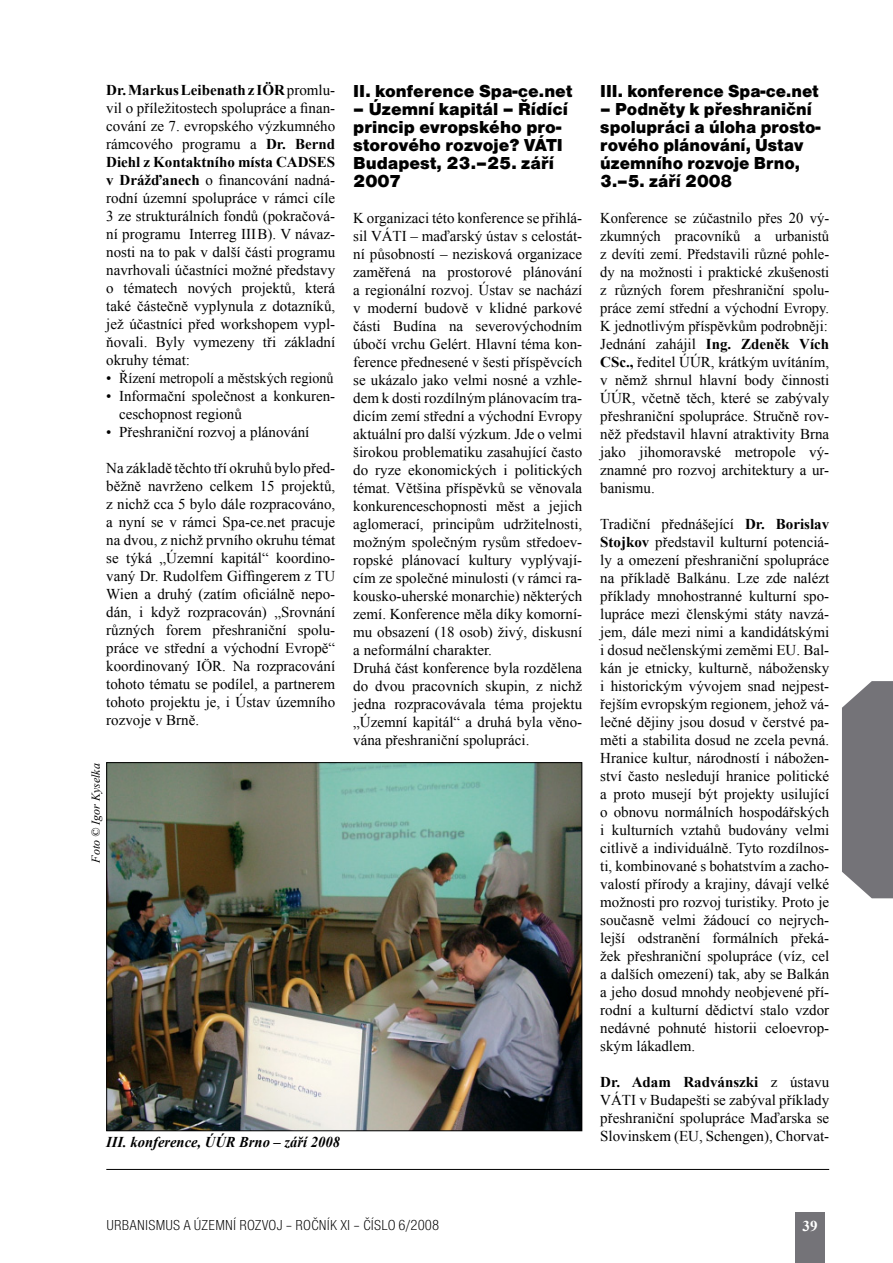
<style>
.page{position:relative;width:893px;height:1263px;background:#fff}
.page>*{position:absolute;margin:0;border:0;box-sizing:border-box;transform-origin:0 0}
.t1{font:18px/18px "Nimbus Sans DOT Blac";color:#000}
.t2{font:15px/18px "Times New Roman";color:#000;text-align:justify}
.t3{font:15px "Nimbus Sans DOT Ligh Cond";letter-spacing:.015em;color:#000}
.t4{font:italic 700 15px "Times New Roman";color:#000}
.t5{font:700 15px "Times New Roman";color:#fff}
.t6{font:italic 12px "Times New Roman";color:#000}
.s1{font-weight:700}
</style>
<div class="page">
<div style="left:795px;top:1212px;width:30px;height:51px;background:#747378"></div>
<hr style="left:106px;top:1169px;width:723px;height:1px;background:#000">
<svg style="left:842px;top:681px;width:51px;height:217px;background:#7d7c81"></svg>
<img style="left:108px;top:764px;width:472px;height:365px">
<p class="t2" style="left:106px;top:81px;width:230px"><span class="s1">Dr. Markus Leibenath z IÖR</span> promlu&shy;vil o příležitostech spolupráce a finan&shy;cování ze 7. evropského výzkumného rámcového programu a <span class="s1">Dr. Bernd Diehl z Kontaktního místa CADSES v Drážďanech</span> o financování nadná&shy;rodní územní spolupráce v rámci cíle 3 ze strukturálních fondů (pokračová&shy;ní programu Interreg IIIB). V návaz&shy;nosti na to pak v další části programu navrhovali účastníci možné představy o tématech nových projektů, která také částečně vyplynula z dotazníků, jež účastníci před workshopem vypl&shy;ňovali. Byly vymezeny tři základní okruhy témat:</p>
<p class="t2" style="left:106px;top:369px;width:229px">• Řízení metropolí a městských regionů</p>
<p class="t2" style="left:119px;top:387px;width:218px;text-indent:-13px">• Informační společnost a konkuren&shy;ceschopnost regionů</p>
<p class="t2" style="left:106px;top:423px;width:205px">• Přeshraniční rozvoj a plánování</p>
<p class="t2" style="left:106px;top:459px;width:230px">Na základě těchto tří okruhů bylo před&shy;běžně navrženo celkem 15 projektů, z nichž cca 5 bylo dále rozpracováno, a nyní se v rámci Spa-ce.net pracuje na dvou, z nichž prvního okruhu témat se týká „Územní kapitál“ koordino&shy;vaný Dr. Rudolfem Giffingerem z TU Wien a druhý (zatím oficiálně nepo&shy;dán, i když rozpracován) „Srovnání různých forem přeshraniční spolu&shy;práce ve střední a východní Evropě“ koordinovaný IÖR. Na rozpracování tohoto tématu se podílel, a partnerem tohoto projektu je, i Ústav územního rozvoje v Brně.</p>
<p class="t6" style="left:89px;top:863px;width:101px;rotate:-90deg">Foto © Igor Kyselka</p>
<p class="t1" style="left:353px;top:83px;width:221px">II. konference Spa-ce.net</p>
<p class="t1" style="left:353px;top:101px;width:216px">– Územní kapitál – Řídící princip evropského pro&shy;storového rozvoje? VÁTI<br>Budapest, 23.–25. září<br>2007</p>
<p class="t2" style="left:353px;top:209px;width:230px;text-align:left">K organizaci této konference se přihlá&shy;sil VÁTI – maďarský ústav s celostát&shy;ní působností – nezisková organizace zaměřená na prostorové plánování a regionální rozvoj. Ústav se nachází v moderní budově v klidné parkové části Budína na severovýchodním úbočí vrchu Gelért. Hlavní téma kon&shy;ference přednesené v šesti příspěvcích se ukázalo jako velmi nosné a vzhle&shy;dem k dosti rozdílným plánovacím tra&shy;dicím zemí střední a východní Evropy aktuální pro další výzkum. Jde o velmi širokou problematiku zasahující často do ryze ekonomických i politických témat. Většina příspěvků se věnovala konkurenceschopnosti měst a jejich aglomerací, principům udržitelnosti, možným společným rysům středoev&shy;ropské plánovací kultury vyplývají&shy;cím ze společné minulosti (v rámci ra&shy;kousko-uherské monarchie) některých zemí. Konference měla díky komorní&shy;mu obsazení (18 osob) živý, diskusní a neformální charakter.<br>Druhá část konference byla rozdělena do dvou pracovních skupin, z nichž jedna rozpracovávala téma projektu „Územní kapitál“ a druhá byla věno&shy;vána přeshraniční spolupráci.</p>
<p class="t4" style="left:106px;top:1133px;width:235px">III. konference, ÚÚR Brno – září 2008</p>
<p class="t1" style="left:600px;top:83px;width:220px">III. konference Spa-ce.net</p>
<p class="t1" style="left:600px;top:101px;width:221px">– Podněty k přeshraniční spolupráci a úloha prosto&shy;rového plánování, Ústav územního rozvoje Brno,<br>3.–5. září 2008</p>
<p class="t2" style="left:600px;top:209px;width:230px">Konference se zúčastnilo přes 20 vý&shy;zkumných pracovníků a urbanistů z devíti zemí. Představili různé pohle&shy;dy na možnosti i praktické zkušenosti z různých forem přeshraniční spolu&shy;práce zemí střední a východní Evropy.<br>K jednotlivým příspěvkům podrobněji:<br>Jednání zahájil <span class="s1">Ing. Zdeněk Vích CSc.,</span> ředitel ÚÚR, krátkým uvítáním, v němž shrnul hlavní body činnosti ÚÚR, včetně těch, které se zabývaly přeshraniční spolupráce. Stručně rov&shy;něž představil hlavní atraktivity Brna jako jihomoravské metropole vý&shy;znamné pro rozvoj architektury a ur&shy;banismu.</p>
<p class="t2" style="left:600px;top:515px;width:230px">Tradiční přednášející <span class="s1">Dr. Borislav Stojkov</span> představil kulturní potenciá&shy;ly a omezení přeshraniční spolupráce na příkladě Balkánu. Lze zde nalézt příklady mnohostranné kulturní spo&shy;lupráce mezi členskými státy navzá&shy;jem, dále mezi nimi a kandidátskými i dosud nečlenskými zeměmi EU. Bal&shy;kán je etnicky, kulturně, nábožensky i historickým vývojem snad nejpest&shy;řejším evropským regionem, jehož vá&shy;lečné dějiny jsou dosud v čerstvé pa&shy;měti a stabilita dosud ne zcela pevná.<br>Hranice kultur, národností i nábožen&shy;ství často nesledují hranice politické a proto musejí být projekty usilující o obnovu normálních hospodářských i kulturních vztahů budovány velmi citlivě a individuálně. Tyto rozdílnos&shy;ti, kombinované s bohatstvím a zacho&shy;valostí přírody a krajiny, dávají velké možnosti pro rozvoj turistiky. Proto je současně velmi žádoucí co nejrych&shy;lejší odstranění formálních překá&shy;žek přeshraniční spolupráce (víz, cel a dalších omezení) tak, aby se Balkán a jeho dosud mnohdy neobjevené pří&shy;rodní a kulturní dědictví stalo vzdor nedávné pohnuté historii celoevrop&shy;ským lákadlem.</p>
<p class="t2" style="left:600px;top:1073px;width:230px"><span class="s1">Dr. Adam Radvánszki</span> z ústavu VÁTI v Budapešti se zabýval příklady přeshraniční spolupráce Maďarska se Slovinskem (EU, Schengen), Chorvat-</p>
<p class="t3" style="left:106px;top:1219px;width:334px">URBANISMUS A ÚZEMNÍ ROZVOJ – ROČNÍK XI – ČÍSLO 6/2008</p>
<p class="t5" style="left:802px;top:1217px;width:16px">39</p>
</div>
